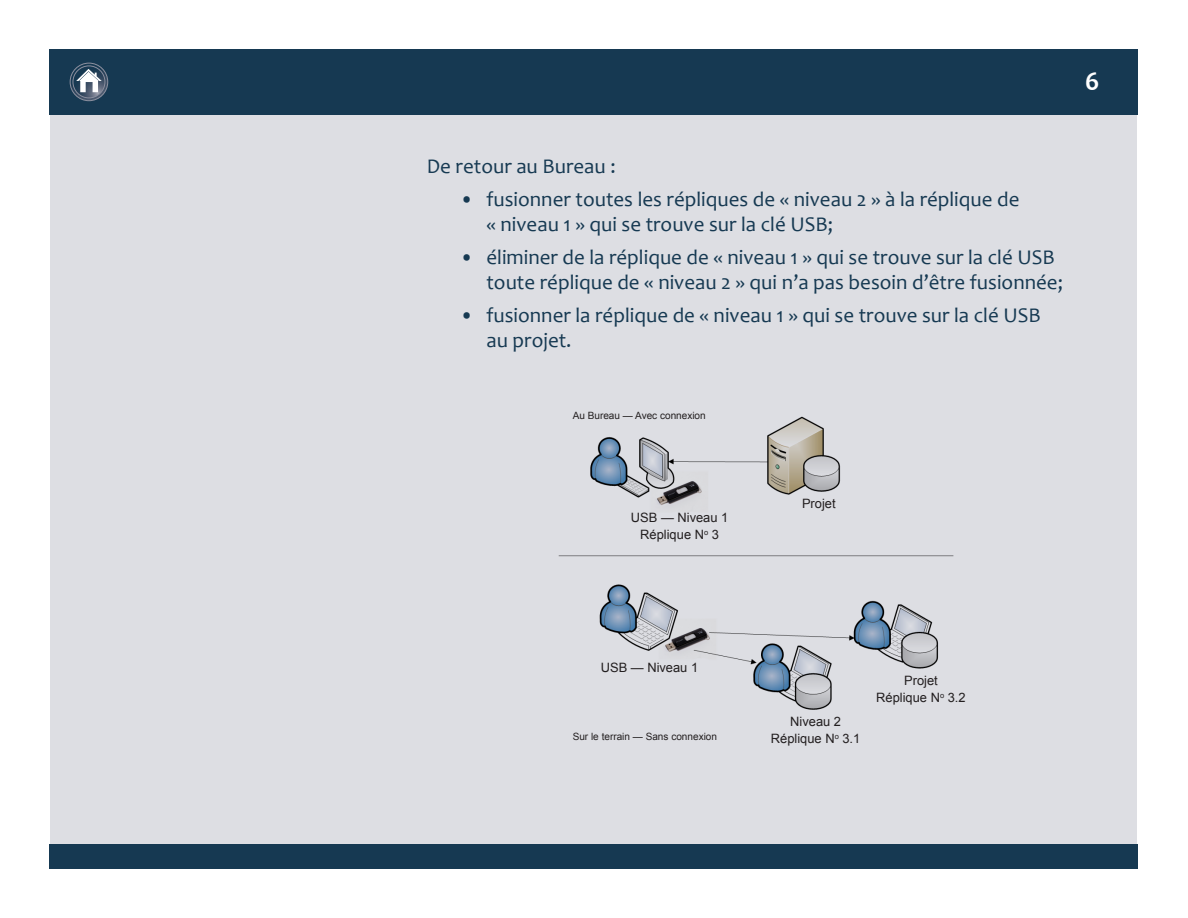
<style>
.page{position:relative;width:1188px;height:918px;background:#fff}
.page>*{position:absolute;margin:0;border:0;box-sizing:border-box;transform-origin:0 0}
.t1{font:700 27px "Candara";color:#fff}
.t2{font:21px/25.2px "Candara";color:#163952}
.t3{font:12.9px/17.2px "Arial";color:#231f20;text-align:center}
.t4{font:10.05px "Arial";color:#231f20}
</style>
<div class="page">
<div style="left:50px;top:61px;width:1086px;height:801px;background:#dddee3"></div>
<div style="left:50px;top:50px;width:1088px;height:65px;background:#163952"></div>
<div style="left:50px;top:844px;width:1088px;height:24px;background:#163952"></div>
<img style="left:558px;top:416px;width:396px;height:294px">
<svg style="left:70px;top:63px;width:38px;height:38px"></svg>
<div style="left:70px;top:63px;width:38px;height:38px;border:1px solid #8d91a0;border-radius:50%"></div>
<svg style="left:73px;top:66px;width:32px;height:32px"></svg>
<div style="left:73px;top:66px;width:32px;height:32px;border:1px solid #8a8e9e;border-radius:50%"></div>
<svg style="left:76px;top:69px;width:26px;height:23px"></svg>
<p class="t1" style="left:1085px;top:65px;width:16px">6</p>
<p class="t2" style="left:427px;top:153px;width:190px">De retour au Bureau :</p>
<p class="t2" style="left:486px;top:186px;width:535px;text-indent:-27px">• fusionner toutes les répliques de « niveau 2 » à la réplique de « niveau 1 » qui se trouve sur la clé USB;</p>
<p class="t2" style="left:486px;top:244px;width:578px;text-indent:-27px">• éliminer de la réplique de « niveau 1 » qui se trouve sur la clé USB toute réplique de « niveau 2 » qui n’a pas besoin d’être fusionnée;</p>
<p class="t2" style="left:486px;top:303px;width:556px;text-indent:-27px">• fusionner la réplique de « niveau 1 » qui se trouve sur la clé USB au projet.</p>
<p class="t4" style="left:573px;top:408px;width:135px">Au Bureau — Avec connexion</p>
<p class="t3" style="left:631px;top:509px;width:99px">USB — Niveau 1<br>Réplique N<sup>o</sup> 3</p>
<p class="t3" style="left:802px;top:495px;width:35px">Projet</p>
<p class="t3" style="left:601px;top:659px;width:99px">USB — Niveau 1</p>
<p class="t4" style="left:573px;top:729px;width:146px">Sur le terrain — Sans connexion</p>
<p class="t3" style="left:771px;top:713px;width:91px">Niveau 2<br>Réplique N<sup>o</sup> 3.1</p>
<p class="t3" style="left:876px;top:672px;width:91px">Projet<br>Réplique N<sup>o</sup> 3.2</p>
</div>
